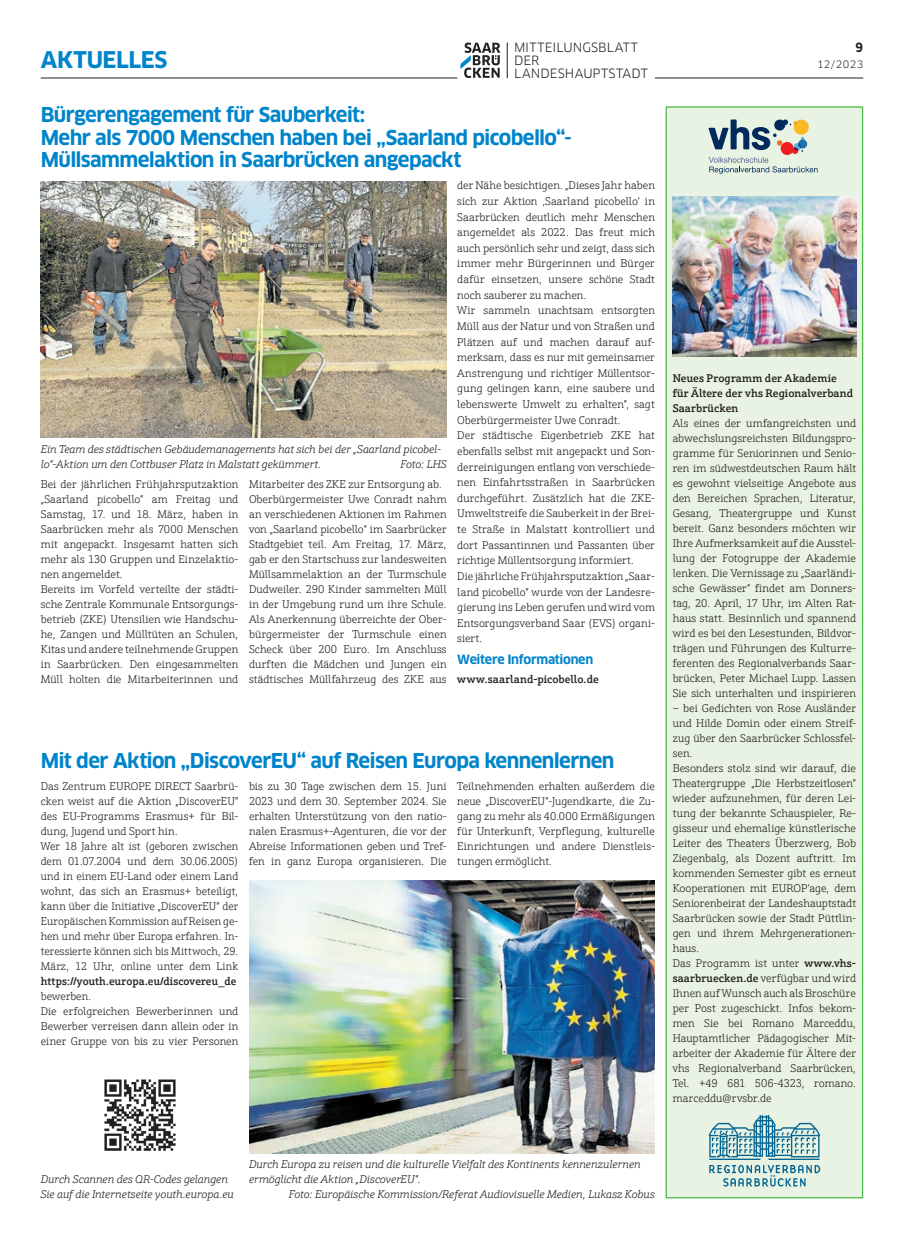
<style>
.page{position:relative;width:904px;height:1241px;background:#fff}
.page>*{position:absolute;margin:0;border:0;box-sizing:border-box;transform-origin:0 0}
.t1{font:700 22.5px "Clan OT";letter-spacing:-.015em;color:#0084ca}
.t2{font:700 20px/22.5px "Clan OT";letter-spacing:-.03em;color:#0084ca}
.t3{font:12.5px/12.8px "Clan OT";letter-spacing:.005em;color:#231f20}
.t4{font:700 12.5px "Clan OT";letter-spacing:-.025em;color:#0084ca}
.t5{font:700 12.5px "Clan OT";color:#231f20;scale:.95 1}
.t6{font:300 11.25px/15px "Schnebel Slab Pro";color:#231f20}
.t7{font:italic 300 11.25px/15px "Schnebel Slab Pro";letter-spacing:-.005em;color:#231f20}
.t8{font:500 11.25px/15px "Schnebel Slab Pro";letter-spacing:.01em;color:#231f20}
.t9{font:10px "Clan OT";letter-spacing:.04em;color:#231f20}
.s1{font-weight:500}
</style>
<div class="page">
<hr style="left:655px;top:78px;width:208px;height:1px;background:#231f20">
<hr style="left:41px;top:78px;width:416px;height:1px;background:#231f20">
<svg style="left:460px;top:43px;width:40px;height:35px"></svg>
<hr style="left:507px;top:43px;width:1px;height:35px;background:#231f20">
<img style="left:104px;top:1079px;width:72px;height:72px">
<img style="left:41px;top:181px;width:405px;height:256px">
<img style="left:249px;top:880px;width:406px;height:272px">
<div style="left:665px;top:106px;width:198px;height:1092px;background:#e9f3e3;border:1px solid #4cb848"></div>
<svg style="left:708px;top:1115px;width:112px;height:71px"></svg>
<svg style="left:708px;top:119px;width:109px;height:55px"></svg>
<img style="left:672px;top:196px;width:184px;height:161px">
<h1 class="t1" style="left:41px;top:47px;width:128px">Aktuelles</h1>
<p class="t3" style="left:514px;top:41px;width:135px">MITTEILUNGSBLATT<br>DER<br>LANDESHAUPTSTADT</p>
<h2 class="t2" style="left:41px;top:104px;width:532px">Bürgerengagement für Sauberkeit:<br>Mehr als 7000 Menschen haben bei „Saarland picobello“-<br>Müllsammelaktion in Saarbrücken angepackt</h2>
<p class="t7" style="left:41px;top:441px;width:402px">Ein Team des städtischen Gebäudemanagements hat sich bei der „Saarland picobel&shy;lo“-Aktion um den Cottbuser Platz in Malstatt gekümmert.</p>
<p class="t7" style="left:400px;top:456px;width:48px">Foto: LHS</p>
<p class="t6" style="left:41px;top:477px;width:199px">Bei der jährlichen Frühjahrsputzaktion „Saarland picobello“ am Freitag und Samstag, 17. und 18. März, haben in Saarbrücken mehr als 7000 Menschen mit angepackt. Insgesamt hatten sich mehr als 130 Gruppen und Einzelaktio&shy;nen angemeldet.<br>Bereits im Vorfeld verteilte der städti&shy;sche Zentrale Kommunale Entsorgungs&shy;betrieb (ZKE) Utensilien wie Handschu&shy;he, Zangen und Mülltüten an Schulen, Kitas und andere teilnehmende Gruppen in Saarbrücken. Den eingesammelten Müll holten die Mitarbeiterinnen und</p>
<p class="t6" style="left:249px;top:477px;width:199px">Mitarbeiter des ZKE zur Entsorgung ab.<br>Oberbürgermeister Uwe Conradt nahm an verschiedenen Aktionen im Rahmen von „Saarland picobello“ im Saarbrücker Stadtgebiet teil. Am Freitag, 17. März, gab er den Startschuss zur landesweiten Müllsammelaktion an der Turmschule Dudweiler. 290 Kinder sammelten Müll in der Umgebung rund um ihre Schule.<br>Als Anerkennung überreichte der Ober&shy;bürgermeister der Turmschule einen Scheck über 200 Euro. Im Anschluss durften die Mädchen und Jungen ein städtisches Müllfahrzeug des ZKE aus</p>
<p class="t6" style="left:457px;top:178px;width:199px;line-height:15.6px">der Nähe besichtigen. „Dieses Jahr haben sich zur Aktion ‚Saarland picobello‘ in Saarbrücken deutlich mehr Menschen angemeldet als 2022. Das freut mich auch persönlich sehr und zeigt, dass sich immer mehr Bürgerinnen und Bürger dafür einsetzen, unsere schöne Stadt noch sauberer zu machen.<br>Wir sammeln unachtsam entsorgten Müll aus der Natur und von Straßen und Plätzen auf und machen darauf auf&shy;merksam, dass es nur mit gemeinsamer Anstrengung und richtiger Müllentsor&shy;gung gelingen kann, eine saubere und lebenswerte Umwelt zu erhalten“, sagt Oberbürgermeister Uwe Conradt.<br>Der städtische Eigenbetrieb ZKE hat ebenfalls selbst mit angepackt und Son&shy;derreinigungen entlang von verschiede&shy;nen Einfahrtsstraßen in Saarbrücken durchgeführt. Zusätzlich hat die ZKE-Umweltstreife die Sauberkeit in der Brei&shy;te Straße in Malstatt kontrolliert und dort Passantinnen und Passanten über richtige Müllentsorgung informiert.<br>Die jährliche Frühjahrsputzaktion „Saar&shy;land picobello“ wurde von der Landesre&shy;gierung ins Leben gerufen und wird vom Entsorgungsverband Saar (EVS) organi&shy;siert.</p>
<p class="t4" style="left:457px;top:652px;width:137px">Weitere Informationen</p>
<p class="t8" style="left:457px;top:671px;width:143px">www.saarland-picobello.de</p>
<h2 class="t2" style="left:41px;top:749px;width:575px">Mit der Aktion „DiscoverEU“ auf Reisen Europa kennenlernen</h2>
<p class="t6" style="left:41px;top:779px;width:199px">Das Zentrum EUROPE DIRECT Saarbrü&shy;cken weist auf die Aktion „DiscoverEU“ des EU-Programms Erasmus+ für Bil&shy;dung, Jugend und Sport hin.<br>Wer 18 Jahre alt ist (geboren zwischen dem 01.07.2004 und dem 30.06.2005) und in einem EU-Land oder einem Land wohnt, das sich an Erasmus+ beteiligt, kann über die Initiative „DiscoverEU“ der Europäischen Kommission auf Reisen ge&shy;hen und mehr über Europa erfahren. In&shy;teressierte können sich bis Mittwoch, 29.<br>März, 12 Uhr, online unter dem Link</p>
<p class="t8" style="left:41px;top:973px;width:197px">https://youth.europa.eu/discovereu_de</p>
<p class="t6" style="left:41px;top:989px;width:199px">bewerben.<br>Die erfolgreichen Bewerberinnen und<br>Bewerber verreisen dann allein oder in einer Gruppe von bis zu vier Personen</p>
<p class="t6" style="left:249px;top:779px;width:199px;text-align:justify">bis zu 30 Tage zwischen dem 15. Juni 2023 und dem 30. September 2024. Sie erhalten Unterstützung von den natio&shy;nalen Erasmus+-Agenturen, die vor der Abreise Informationen geben und Tref&shy;fen in ganz Europa organisieren. Die</p>
<p class="t6" style="left:457px;top:779px;width:199px;text-align:justify">Teilnehmenden erhalten außerdem die neue „DiscoverEU“-Jugendkarte, die Zu&shy;gang zu mehr als 40.000 Ermäßigungen für Unterkunft, Verpflegung, kulturelle Einrichtungen und andere Dienstleis&shy;tungen ermöglicht.</p>
<p class="t5" style="left:855px;top:40px;width:10px">9</p>
<p class="t9" style="left:817px;top:58px;width:48px">12/2023</p>
<p class="t8" style="left:672px;top:370px;width:182px">Neues Programm der Akademie für Ältere der vhs Regionalverband<br>Saarbrücken</p>
<p class="t6" style="left:672px;top:416px;width:185px;text-align:justify">Als eines der umfangreichsten und abwechslungsreichsten Bildungspro&shy;gramme für Seniorinnen und Senio&shy;ren im südwestdeutschen Raum hält es gewohnt vielseitige Angebote aus den Bereichen Sprachen, Literatur, Gesang, Theatergruppe und Kunst bereit. Ganz besonders möchten wir Ihre Aufmerksamkeit auf die Ausstel&shy;lung der Fotogruppe der Akademie lenken. Die Vernissage zu „Saarländi&shy;sche Gewässer“ findet am Donners&shy;tag, 20. April, 17 Uhr, im Alten Rat&shy;haus statt. Besinnlich und spannend wird es bei den Lesestunden, Bildvor&shy;trägen und Führungen des Kulturre&shy;ferenten des Regionalverbands Saar&shy;brücken, Peter Michael Lupp. Lassen Sie sich unterhalten und inspirieren</p>
<p class="t6" style="left:672px;top:701px;width:185px">– bei Gedichten von Rose Ausländer und Hilde Domin oder einem Streif&shy;zug über den Saarbrücker Schlossfel&shy;sen.<br>Besonders stolz sind wir darauf, die<br>Theatergruppe „Die Herbstzeitlosen“ wieder aufzunehmen, für deren Lei&shy;tung der bekannte Schauspieler, Re&shy;gisseur und ehemalige künstlerische<br>Leiter des Theaters Überzwerg, Bob<br>Ziegenbalg, als Dozent auftritt. Im kommenden Semester gibt es erneut<br>Kooperationen mit EUROP‘age, dem<br>Seniorenbeirat der Landeshauptstadt<br>Saarbrücken sowie der Stadt Püttlin&shy;gen und ihrem Mehrgenerationen&shy;haus.<br>Das Programm ist unter <span class="s1">www.vhs&shy;saarbruecken.de</span> verfügbar und wird<br>Ihnen auf Wunsch auch als Broschüre per Post zugeschickt. Infos bekom&shy;men Sie bei Romano Marceddu,<br>Hauptamtlicher Pädagogischer Mit&shy;arbeiter der Akademie für Ältere der vhs Regionalverband Saarbrücken,<br>Tel. +49 681 506-4323, romano. marceddu@rvsbr.de</p>
<p class="t7" style="left:41px;top:1172px;width:195px">Durch Scannen des QR-Codes gelangen<br>Sie auf die Internetseite youth.europa.eu</p>
<p class="t7" style="left:249px;top:1157px;width:393px">Durch Europa zu reisen und die kulturelle Vielfalt des Kontinents kennenzulernen ermöglicht die Aktion „DiscoverEU“.</p>
<p class="t7" style="left:289px;top:1187px;width:367px">Foto: Europäische Kommission/Referat Audiovisuelle Medien, Lukasz Kobus</p>
</div>
